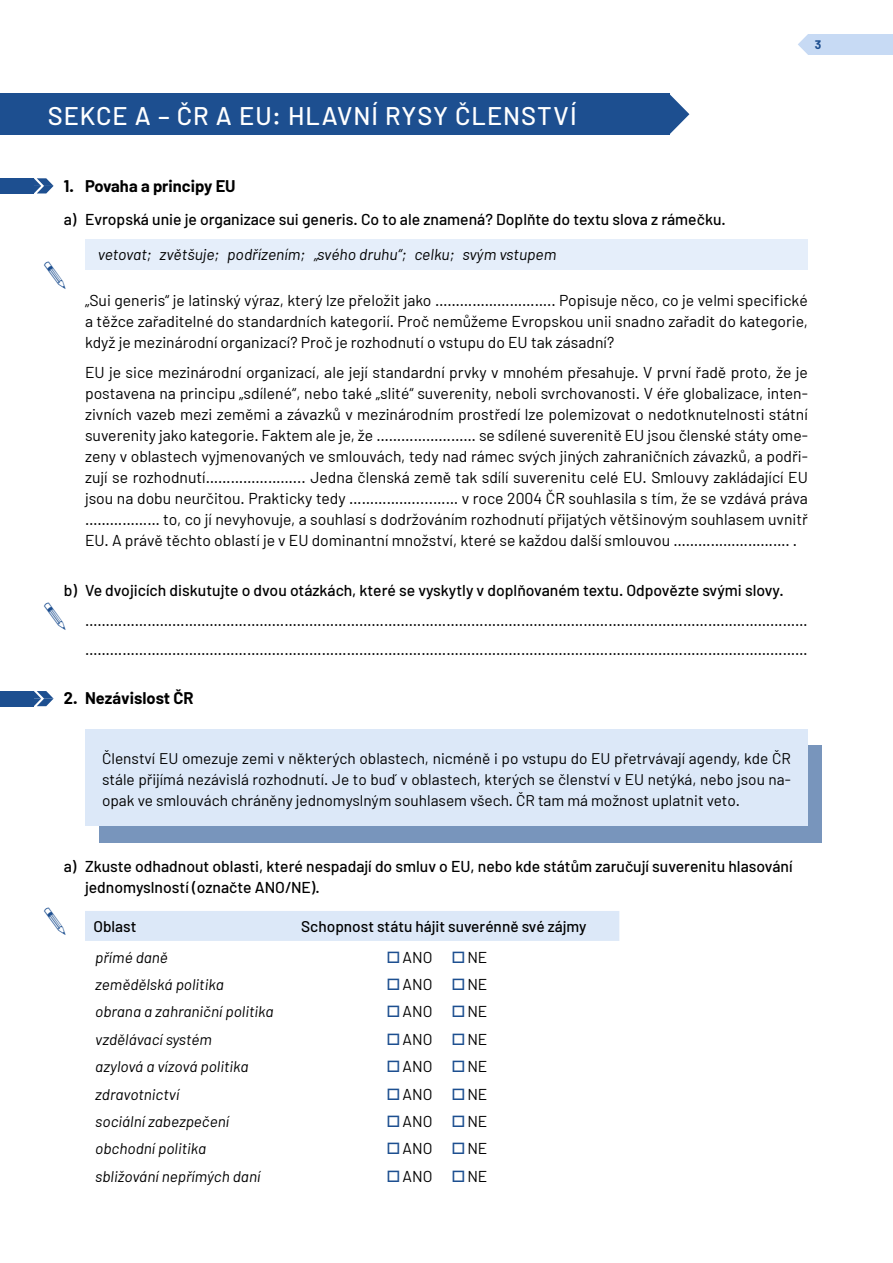
<style>
.page{position:relative;width:893px;height:1263px;background:#fff}
.page>*{position:absolute;margin:0;border:0;box-sizing:border-box;transform-origin:0 0}
.t1{font:500 25.5px "Barlow";letter-spacing:.035em;color:#fff}
.t2{font:700 16.5px "Barlow";color:#000}
.t3{font:15.75px/21px "Barlow";color:#000;text-align:justify}
.t4{font:500 15.75px/21px "Barlow";color:#000}
.t5{font:italic 15.75px "Barlow";color:#000}
.t6{font:15.45px/21px "Barlow";color:#000;text-align:justify}
.t7{font:italic 15.45px "Barlow";color:#000}
.t8{font:500 15.45px "Barlow";color:#000}
.t9{font:700 12.15px "Barlow";color:#1d4f90}
.s1{color:#1d4f90}
</style>
<div class="page">
<div style="left:808px;top:34px;width:85px;height:21px;background:#c7daf4"></div>
<svg style="left:798px;top:34px;width:10px;height:21px"></svg>
<div style="left:85px;top:240px;width:723px;height:30px;background:#e5eefa"></div>
<div style="left:99px;top:745px;width:723px;height:98px;background:#7895bc"></div>
<div style="left:85px;top:729px;width:723px;height:97px;background:#dce8f8"></div>
<div style="left:85px;top:911px;width:534px;height:30px;background:#dce8f8"></div>
<div style="left:0;top:94px;width:669px;height:41px;background:#1d4f90"></div>
<svg style="left:669px;top:94px;width:20px;height:41px"></svg>
<div style="left:0;top:178px;width:34px;height:15px;background:#1d4f90"></div>
<svg style="left:34px;top:178px;width:20px;height:15px"></svg>
<div style="left:0;top:691px;width:34px;height:15px;background:#1d4f90"></div>
<svg style="left:34px;top:691px;width:20px;height:15px"></svg>
<h1 class="t1" style="left:48px;top:100px;width:530px">SEKCE A – ČR A EU: HLAVNÍ RYSY ČLENSTVÍ</h1>
<p class="t9" style="left:815px;top:37px;width:8px">3</p>
<p class="t2" style="left:64px;top:176px;width:173px">1. Povaha a principy EU</p>
<p class="t4" style="left:64px;top:209px;width:663px">a) Evropská unie je organizace sui generis. Co to ale znamená? Doplňte do textu slova z rámečku.</p>
<p class="t5" style="left:98px;top:244px;width:460px">vetovat; zvětšuje; podřízením; „svého druhu“; celku; svým vstupem</p>
<p class="t3" style="left:85px;top:289px;width:724px">„Sui generis“ je latinský výraz, který lze přeložit jako ……………………….. Popisuje něco, co je velmi specifické a těžce zařaditelné do standardních kategorií. Proč nemůžeme Evropskou unii snadno zařadit do kategorie, když je mezinárodní organizací? Proč je rozhodnutí o vstupu do EU tak zásadní?</p>
<p class="t3" style="left:85px;top:361px;width:724px">EU je sice mezinárodní organizací, ale její standardní prvky v mnohém přesahuje. V první řadě proto, že je postavena na principu „sdílené“, nebo také „slité“ suverenity, neboli svrchovanosti. V éře globalizace, inten&shy;zivních vazeb mezi zeměmi a závazků v mezinárodním prostředí lze polemizovat o nedotknutelnosti státní suverenity jako kategorie. Faktem ale je, že …………………… se sdílené suverenitě EU jsou členské státy ome&shy;zeny v oblastech vyjmenovaných ve smlouvách, tedy nad rámec svých jiných zahraničních závazků, a podři&shy;zují se rozhodnutí…………………... Jedna členská země tak sdílí suverenitu celé EU. Smlouvy zakládající EU jsou na dobu neurčitou. Prakticky tedy …………….....…… v roce 2004 ČR souhlasila s tím, že se vzdává práva ……………… to, co jí nevyhovuje, a souhlasí s dodržováním rozhodnutí přijatých většinovým souhlasem uvnitř EU. A právě těchto oblastí je v EU dominantní množství, které se každou další smlouvou ………………………. .</p>
<p class="t4" style="left:64px;top:580px;width:721px">b) Ve dvojicích diskutujte o dvou otázkách, které se vyskytly v doplňovaném textu. Odpovězte svými slovy.</p>
<p class="t3" style="left:85px;top:605px;width:724px;line-height:29.5px">………………………………………………………………………………………………………………………………………………………… …………………………………………………………………………………………………………………………………………………………</p>
<p class="t2" style="left:64px;top:688px;width:131px">2. Nezávislost ČR</p>
<p class="t6" style="left:102px;top:748px;width:690px">Členství EU omezuje zemi v některých oblastech, nicméně i po vstupu do EU přetrvávají agendy, kde ČR stále přijímá nezávislá rozhodnutí. Je to buď v oblastech, kterých se členství v EU netýká, nebo jsou na&shy;opak ve smlouvách chráněny jednomyslným souhlasem všech. ČR tam má možnost uplatnit veto.</p>
<p class="t4" style="left:85px;top:855px;width:709px;text-indent:-21px">a) Zkuste odhadnout oblasti, které nespadají do smluv o EU, nebo kde státům zaručují suverenitu hlasování jednomyslností (označte ANO/NE).</p>
<p class="t8" style="left:94px;top:917px;width:44px">Oblast</p>
<p class="t8" style="left:301px;top:917px;width:287px">Schopnost státu hájit suverénně své zájmy</p>
<p class="t7" style="left:95px;top:947px;width:74px">přímé daně</p>
<p class="t3" style="left:387px;top:946px;width:102px"><span class="s1">□</span>ANO <span class="s1">□</span>NE</p>
<p class="t7" style="left:95px;top:975px;width:130px">zemědělská politika</p>
<p class="t3" style="left:387px;top:973px;width:102px"><span class="s1">□</span>ANO <span class="s1">□</span>NE</p>
<p class="t7" style="left:95px;top:1002px;width:180px">obrana a zahraniční politika</p>
<p class="t3" style="left:387px;top:1001px;width:102px"><span class="s1">□</span>ANO <span class="s1">□</span>NE</p>
<p class="t7" style="left:95px;top:1030px;width:118px">vzdělávací systém</p>
<p class="t3" style="left:387px;top:1028px;width:102px"><span class="s1">□</span>ANO <span class="s1">□</span>NE</p>
<p class="t7" style="left:95px;top:1057px;width:155px">azylová a vízová politika</p>
<p class="t3" style="left:387px;top:1055px;width:102px"><span class="s1">□</span>ANO <span class="s1">□</span>NE</p>
<p class="t7" style="left:95px;top:1084px;width:86px">zdravotnictví</p>
<p class="t3" style="left:387px;top:1083px;width:102px"><span class="s1">□</span>ANO <span class="s1">□</span>NE</p>
<p class="t7" style="left:95px;top:1112px;width:135px">sociální zabezpečení</p>
<p class="t3" style="left:387px;top:1110px;width:102px"><span class="s1">□</span>ANO <span class="s1">□</span>NE</p>
<p class="t7" style="left:95px;top:1139px;width:112px">obchodní politika</p>
<p class="t3" style="left:387px;top:1138px;width:102px"><span class="s1">□</span>ANO <span class="s1">□</span>NE</p>
<p class="t7" style="left:95px;top:1166px;width:167px">sbližování nepřímých daní</p>
<p class="t3" style="left:387px;top:1165px;width:102px"><span class="s1">□</span>ANO <span class="s1">□</span>NE</p>
</div>
